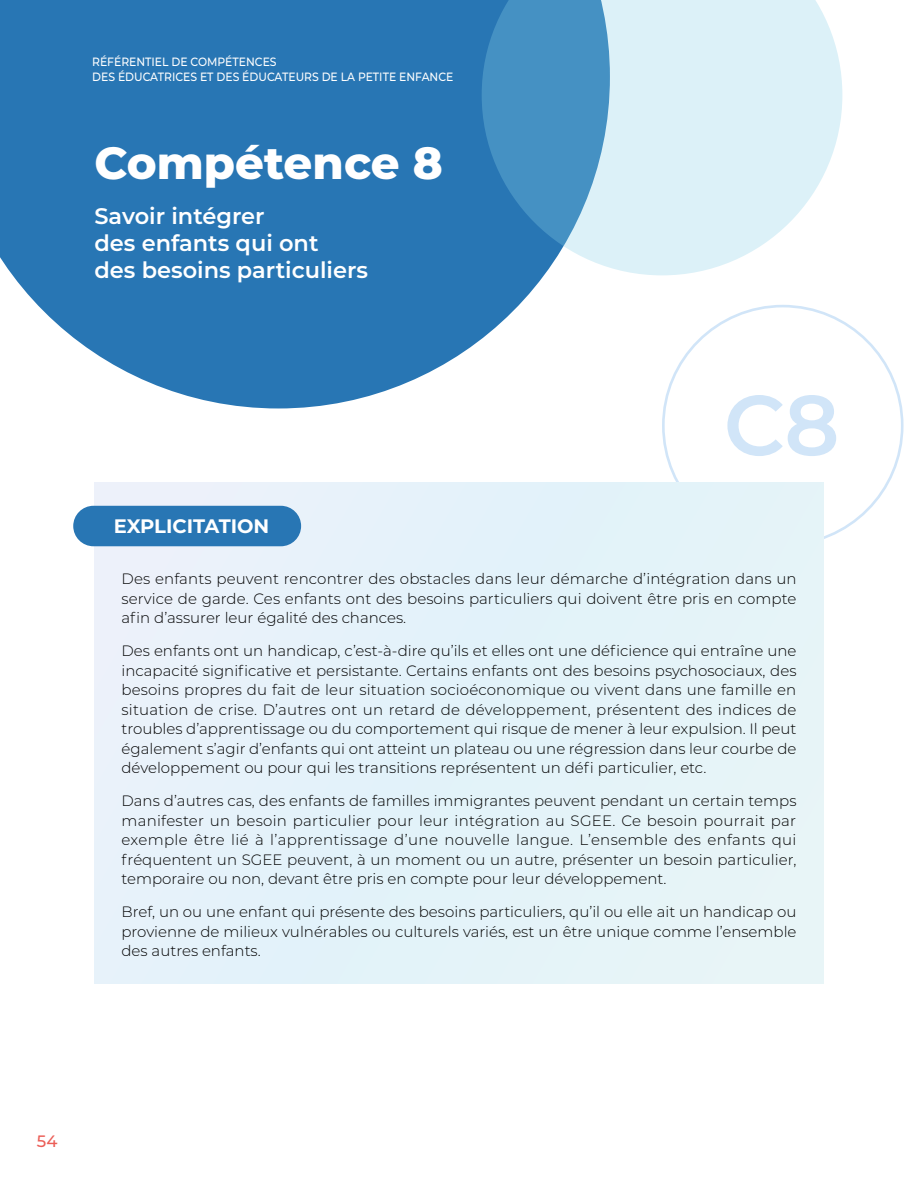
<style>
.page{position:relative;width:918px;height:1188px;background:#fff}
.page>*{position:absolute;margin:0;border:0;box-sizing:border-box;transform-origin:0 0}
.t1{font:600 84.75px "Montserrat";color:#d1e5f8}
.t2{font:800 45px "Montserrat";color:#fff}
.t3{font:600 22.5px/27px "Montserrat";color:#fff}
.t4{font:700 19.5px "Montserrat";color:#fff}
.t5{font:500 16.5px "Montserrat";color:#eb5e57}
.t6{font:300 15px/19.5px "Montserrat";color:#000;text-align:justify}
.t7{font:500 12px/14.4px "Montserrat";color:#fff;scale:.9 1}
</style>
<div class="page">
<svg style="left:0;top:0;width:544px;height:408px;background:#3f85bc"></svg>
<svg style="left:482px;top:0;width:360px;height:275px;background:#a6cde4"></svg>
<div style="left:94px;top:482px;width:730px;height:501px;background:#e5f2f9"></div>
<div style="left:73px;top:506px;width:228px;height:40px;background:#2876b4;border-radius:20px"></div>
<p class="t7" style="left:92px;top:54px;width:403px">RÉFÉRENTIEL DE COMPÉTENCES<br>DES ÉDUCATRICES ET DES ÉDUCATEURS DE LA PETITE ENFANCE</p>
<h2 class="t2" style="left:94px;top:130px;width:350px">Compétence 8</h2>
<h3 class="t3" style="left:94px;top:202px;width:275px">Savoir intégrer<br>des enfants qui ont<br>des besoins particuliers</h3>
<h3 class="t4" style="left:114px;top:512px;width:157px">EXPLICITATION</h3>
<h1 class="t1" style="left:724px;top:365px;width:117px">C8</h1>
<p class="t6" style="left:122px;top:569px;width:677px">Des enfants peuvent rencontrer des obstacles dans leur démarche d’intégration dans un service de garde. Ces enfants ont des besoins particuliers qui doivent être pris en compte afin d’assurer leur égalité des chances.</p>
<p class="t6" style="left:122px;top:641px;width:677px">Des enfants ont un handicap, c’est-à-dire qu’ils et elles ont une déficience qui entraîne une incapacité significative et persistante. Certains enfants ont des besoins psychosociaux, des besoins propres du fait de leur situation socioéconomique ou vivent dans une famille en situation de crise. D’autres ont un retard de développement, présentent des indices de troubles d’apprentissage ou du comportement qui risque de mener à leur expulsion. Il peut également s’agir d’enfants qui ont atteint un plateau ou une régression dans leur courbe de développement ou pour qui les transitions représentent un défi particulier, etc.</p>
<p class="t6" style="left:122px;top:791px;width:677px">Dans d’autres cas, des enfants de familles immigrantes peuvent pendant un certain temps manifester un besoin particulier pour leur intégration au SGEE. Ce besoin pourrait par exemple être lié à l’apprentissage d’une nouvelle langue. L’ensemble des enfants qui fréquentent un SGEE peuvent, à un moment ou un autre, présenter un besoin particulier, temporaire ou non, devant être pris en compte pour leur développement.</p>
<p class="t6" style="left:122px;top:902px;width:677px">Bref, un ou une enfant qui présente des besoins particuliers, qu’il ou elle ait un handicap ou provienne de milieux vulnérables ou culturels variés, est un être unique comme l’ensemble des autres enfants.</p>
<p class="t5" style="left:37px;top:1129px;width:22px">54</p>
</div>
